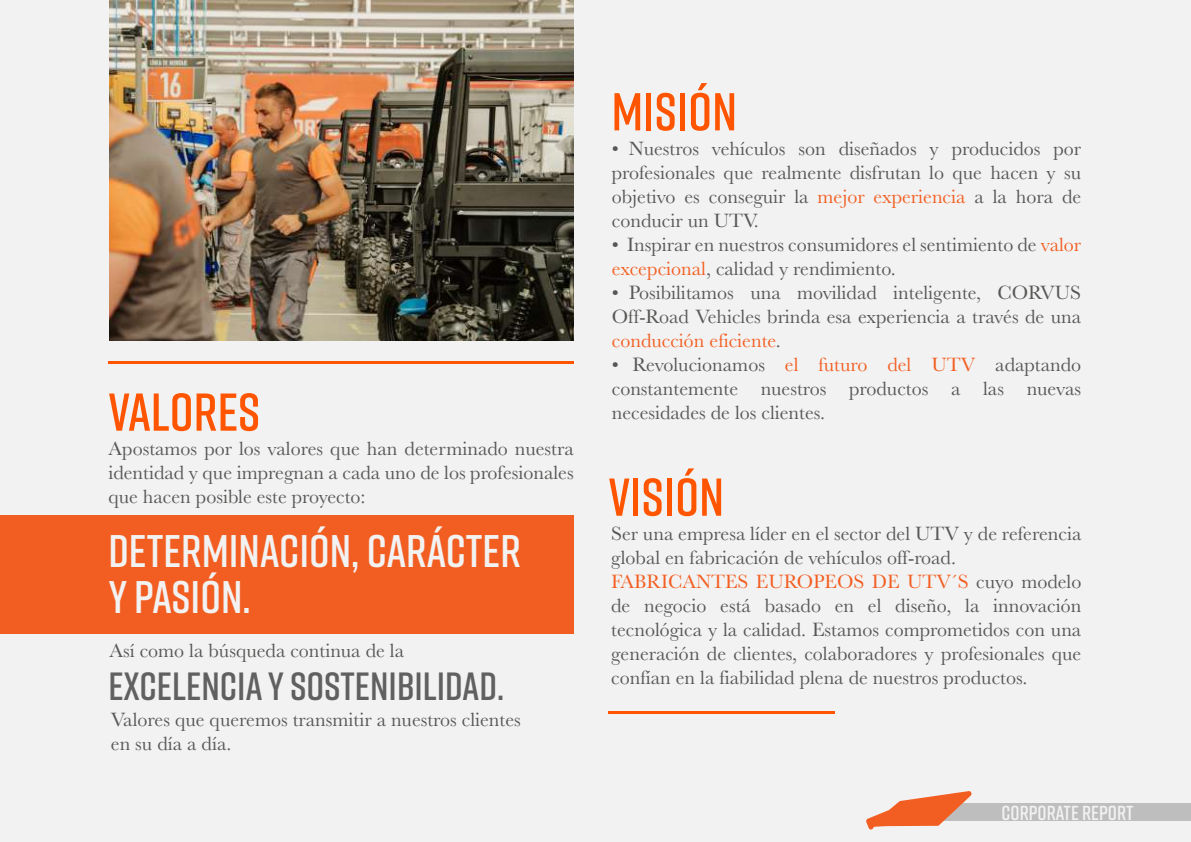
<style>
.page{position:relative;width:1191px;height:842px;background:#f2f2f2}
.page>*{position:absolute;margin:0;border:0;box-sizing:border-box;transform-origin:0 0}
.t1{font:600 53.2px "Rift";color:#f50}
.t2{font:600 45.6px/46.2px "Rift";color:#f2f2f2}
.t3{font:600 39.4px "Rift";color:#606060}
.t4{font:600 20.2px "Rift";color:#f2f2f2}
.t5{font:20px/24px "Baskerville";color:#575756;text-align:justify}
.s1{color:#f25e21}
</style>
<div class="page">
<div style="left:942px;top:804px;width:249px;height:17px;background:#bebebe"></div>
<svg style="left:866px;top:791px;width:106px;height:39px"></svg>
<img style="left:109px;top:0;width:464px;height:340px">
<hr style="left:108px;top:361px;width:465px;height:3px;background:#f50">
<hr style="left:608px;top:711px;width:226px;height:2px;background:#f50">
<div style="left:0;top:516px;width:573px;height:118px;background:#f25e21"></div>
<h1 class="t1" style="left:108px;top:374px;width:153px">VALORES</h1>
<p class="t5" style="left:108px;top:437px;width:467px">Apostamos por los valores que han determinado nuestra identidad y que impregnan a cada uno de los profesionales que hacen posible este proyecto:</p>
<h2 class="t2" style="left:108px;top:527px;width:414px">DETERMINACIÓN, CARÁCTER<br>Y PASIÓN.</h2>
<p class="t5" style="left:109px;top:639px;width:296px">Así como la búsqueda continua de la</p>
<h3 class="t3" style="left:108px;top:658px;width:397px">EXCELENCIA Y SOSTENIBILIDAD.</h3>
<p class="t5" style="left:111px;top:708px;width:411px">Valores que queremos transmitir a nuestros clientes en su día a día.</p>
<h1 class="t1" style="left:611px;top:74px;width:127px">MISIÓN</h1>
<p class="t5" style="left:612px;top:137px;width:471px">• Nuestros vehículos son diseñados y producidos por profesionales que realmente disfrutan lo que hacen y su objetivo es conseguir la <span class="s1">mejor experiencia</span> a la hora de conducir un UTV.</p>
<p class="t5" style="left:612px;top:233px;width:471px">• Inspirar en nuestros consumidores el sentimiento de <span class="s1">valor excepcional</span>, calidad y rendimiento.</p>
<p class="t5" style="left:612px;top:281px;width:471px">• Posibilitamos una movilidad inteligente, CORVUS Off-Road Vehicles brinda esa experiencia a través de una <span class="s1">conducción eficiente</span>.</p>
<p class="t5" style="left:612px;top:353px;width:471px">• Revolucionamos <span class="s1">el futuro del UTV</span> adaptando constantemente nuestros productos a las nuevas necesidades de los clientes.</p>
<h1 class="t1" style="left:608px;top:459px;width:117px">VISIÓN</h1>
<p class="t5" style="left:611px;top:522px;width:472px;text-align:left">Ser una empresa líder en el sector del UTV y de referencia global en fabricación de vehículos off-road.<br><span class="s1">FABRICANTES EUROPEOS DE UTV´S</span> cuyo modelo de negocio está basado en el diseño, la innovación tecnológica y la calidad. Estamos comprometidos con una generación de clientes, colaboradores y profesionales que confían en la fiabilidad plena de nuestros productos.</p>
<p class="t4" style="left:1001px;top:798px;width:133px">CORPORATE REPORT</p>
</div>
